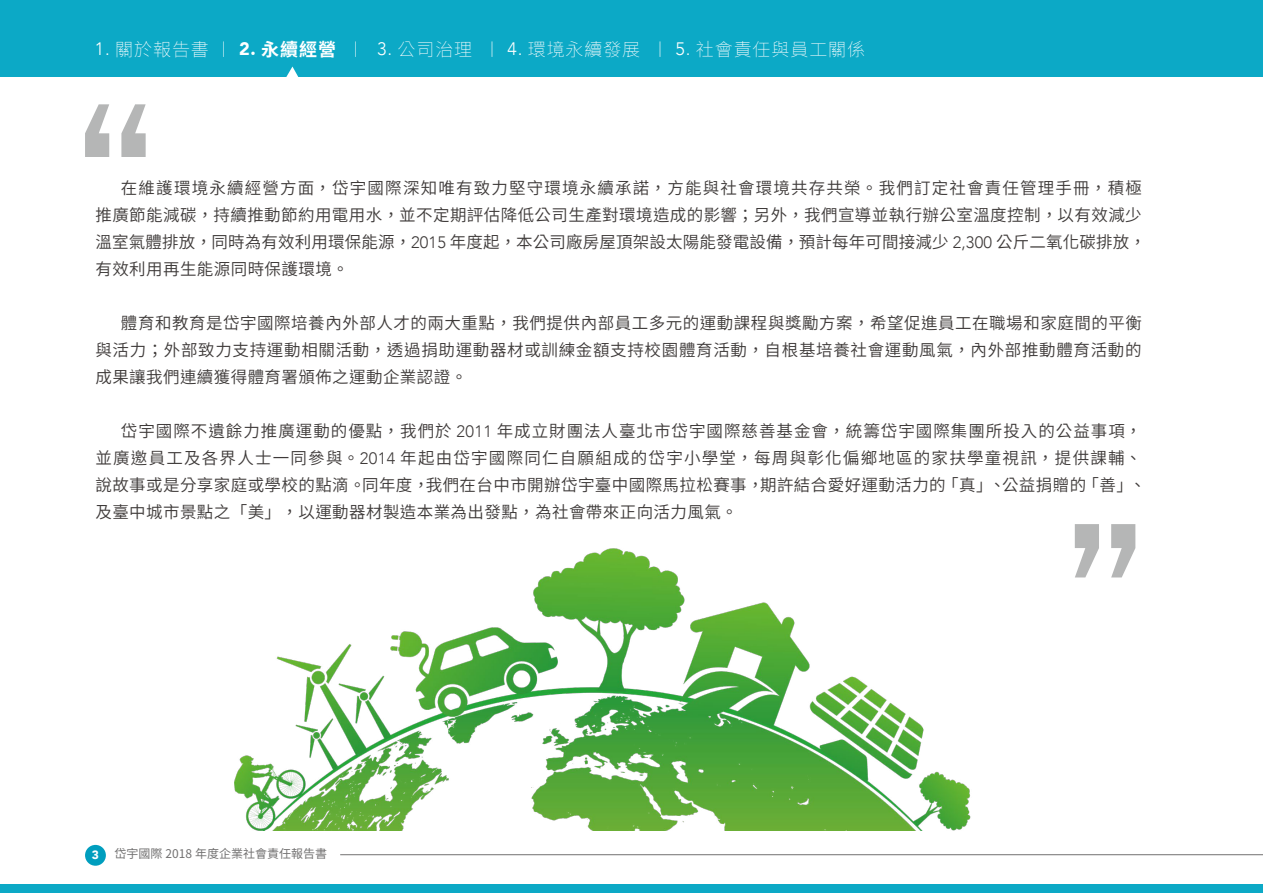
<style>
.page{position:relative;width:1263px;height:893px;background:#fff}
.page>*{position:absolute;margin:0;border:0;box-sizing:border-box;transform-origin:0 0}
.t1{font:100 18px "Noto Sans CJ Ktc";letter-spacing:.05em;color:#fff}
.t2{font:600 16.5px/27px "Noto Sans CJ Ktc";letter-spacing:.025em;color:#3e3a39}
.t3{font:600 16.5px/27px "Noto Sans CJ Ktc";letter-spacing:.06em;color:#3e3a39}
.t4{font:12px "Noto Sans CJ Ktc";color:#727171}
.t5{font:900 12px "Avenir";color:#fff}
.s1{font-family:"Avenir";font-weight:300}
.s2{font-family:"Adobe Ming Std";font-weight:300}
.s3{font-family:"Avenir";font-weight:900}
.s4{font-weight:700}
</style>
<div class="page">
<div style="left:0;top:885px;width:1263px;height:8px;background:#0ca9c6"></div>
<div style="left:0;top:0;width:1263px;height:77px;background:#0ca9c6"></div>
<hr style="left:340px;top:854px;width:923px;height:1px;background:#727171">
<div style="left:85px;top:845px;width:21px;height:21px;background:#009ebe;border-radius:50%"></div>
<svg style="left:286px;top:67px;width:13px;height:10px"></svg>
<svg style="left:121px;top:104px;width:25px;height:53px"></svg>
<svg style="left:85px;top:104px;width:24px;height:53px"></svg>
<svg style="left:1075px;top:524px;width:24px;height:53px"></svg>
<svg style="left:1111px;top:524px;width:24px;height:53px"></svg>
<img style="left:234px;top:548px;width:737px;height:282px">
<p class="t1" style="left:95px;top:39px;width:772px"><span class="s1">1.</span> 關於報告書 <span class="s2">｜</span> <span class="s3">2.</span> <span class="s4">永續經營</span><span class="s2">｜</span> <span class="s1">3.</span> 公司治理 <span class="s2">｜</span> <span class="s1">4.</span> 環境永續發展 <span class="s2">｜</span> <span class="s1">5.</span> 社會責任與員工關係</p>
<p class="t2" style="left:95px;top:175px;width:1052px;text-indent:26px">在維護環境永續經營方面，岱宇國際深知唯有致力堅守環境永續承諾，方能與社會環境共存共榮。我們訂定社會責任管理手冊，積極推廣節能減碳，持續推動節約用電用水，並不定期評估降低公司生產對環境造成的影響；另外，我們宣導並執行辦公室溫度控制，以有效減少溫室氣體排放，同時為有效利用環保能源，<span class="s1">2015</span> 年度起，本公司廠房屋頂架設太陽能發電設備，預計每年可間接減少 <span class="s1">2,300</span> 公斤二氧化碳排放，有效利用再生能源同時保護環境。</p>
<p class="t2" style="left:95px;top:310px;width:1048px;text-align:justify;text-indent:26px">體育和教育是岱宇國際培養內外部人才的兩大重點，我們提供內部員工多元的運動課程與獎勵方案，希望促進員工在職場和家庭間的平衡與活力；外部致力支持運動相關活動，透過捐助運動器材或訓練金額支持校園體育活動，自根基培養社會運動風氣，內外部推動體育活動的成果讓我們連續獲得體育署頒佈之運動企業認證。</p>
<p class="t3" style="left:95px;top:418px;width:1052px;text-indent:26px">岱宇國際不遺餘力推廣運動的優點，我們於 <span class="s1">2011</span> 年成立財團法人臺北市岱宇國際慈善基金會，統籌岱宇國際集團所投入的公益事項，並廣邀員工及各界人士一同參與。<span class="s1">2014</span> 年起由岱宇國際同仁自願組成的岱宇小學堂，每周與彰化偏鄉地區的家扶學童視訊，提供課輔、說故事或是分享家庭或學校的點滴。同年度，我們在台中市開辦岱宇臺中國際馬拉松賽事，期許結合愛好運動活力的「真」、公益捐贈的「善」、及臺中城市景點之「美」，以運動器材製造本業為出發點，為社會帶來正向活力風氣。</p>
<p class="t5" style="left:92px;top:844px;width:9px">3</p>
<p class="t4" style="left:115px;top:847px;width:214px">岱宇國際 2018 年度企業社會責任報告書</p>
</div>
